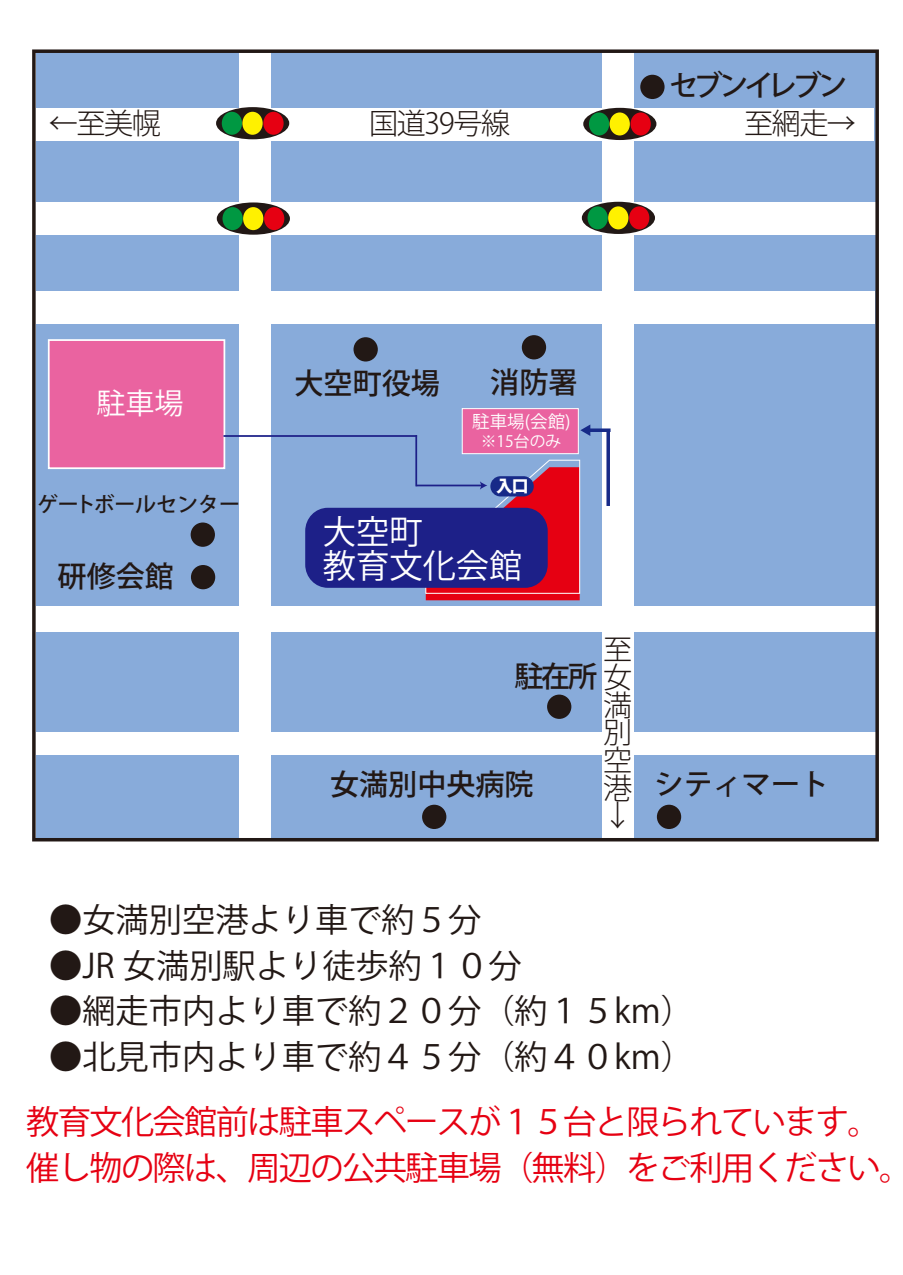
<style>
.page{position:relative;width:903px;height:1275px;background:#fff}
.page>*{position:absolute;margin:0;border:0;box-sizing:border-box;transform-origin:0 0}
.t1{font:33.25px "Koz Go Pro";color:#221815}
.t2{font:33.25px/45.7px "Koz Go Pro";letter-spacing:-.05em;color:#e60012}
.t3{font:33.25px/33.2px "Koz Go Pro";color:#fff}
.t4{font:500 29.05px "Koz Go Pro";color:#221815}
.t5{font:300 29.05px "Koz Go Pro";letter-spacing:-.05em;color:#221815}
.t6{font:500 29.05px "Koz Go Pro";letter-spacing:-.13em;color:#221815}
.t7{font:29.05px "Koz Go Pro";color:#fff}
.t8{font:500 21px "Koz Go Pro";letter-spacing:-.02em;color:#221815}
.t9{font:17.5px "Koz Go Pro";color:#fff}
.t10{font:800 16.62px "Koz Go Pro";color:#fff}
.t11{font:15.75px "Koz Go Pro";color:#fff}
.s1{font-weight:300}
</style>
<div class="page">
<div style="left:36px;top:52px;width:840px;height:786px;background:#88abda"></div>
<div style="left:34px;top:606px;width:841px;height:25px;background:#fff"></div>
<div style="left:34px;top:291px;width:841px;height:33px;background:#fff"></div>
<div style="left:33px;top:731px;width:845px;height:23px;background:#fff"></div>
<div style="left:32px;top:202px;width:847px;height:32px;background:#fff"></div>
<div style="left:602px;top:51px;width:31px;height:791px;background:#fff"></div>
<div style="left:32px;top:108px;width:842px;height:33px;background:#fff"></div>
<div style="left:239px;top:51px;width:31px;height:788px;background:#fff"></div>
<svg style="left:583px;top:108px;width:73px;height:32px"></svg>
<div style="left:589px;top:112px;width:20px;height:23px;background:#009842;border-radius:50%"></div>
<div style="left:630px;top:112px;width:21px;height:23px;background:#e60012;border-radius:50%"></div>
<div style="left:609px;top:112px;width:21px;height:23px;background:#fff100;border-radius:50%"></div>
<div style="left:48px;top:339px;width:177px;height:130px;background:#ea63a0;border:2px solid #fff"></div>
<div style="left:191px;top:522px;width:24px;height:25px;background:#221815;border-radius:50%"></div>
<div style="left:305px;top:508px;width:243px;height:80px;background:#1d2088;border-radius:23px"></div>
<svg style="left:216px;top:107px;width:73px;height:32px"></svg>
<div style="left:222px;top:112px;width:20px;height:23px;background:#009842;border-radius:50%"></div>
<div style="left:263px;top:112px;width:21px;height:23px;background:#e60012;border-radius:50%"></div>
<div style="left:242px;top:112px;width:21px;height:23px;background:#fff100;border-radius:50%"></div>
<svg style="left:582px;top:202px;width:73px;height:32px"></svg>
<div style="left:587px;top:206px;width:21px;height:23px;background:#009842;border-radius:50%"></div>
<div style="left:629px;top:206px;width:20px;height:23px;background:#e60012;border-radius:50%"></div>
<div style="left:608px;top:206px;width:20px;height:23px;background:#fff100;border-radius:50%"></div>
<svg style="left:217px;top:202px;width:73px;height:33px"></svg>
<div style="left:222px;top:207px;width:21px;height:23px;background:#009842;border-radius:50%"></div>
<div style="left:264px;top:207px;width:20px;height:23px;background:#e60012;border-radius:50%"></div>
<div style="left:243px;top:207px;width:20px;height:23px;background:#fff100;border-radius:50%"></div>
<div style="left:191px;top:565px;width:24px;height:24px;background:#221815;border-radius:50%"></div>
<div style="left:353px;top:337px;width:25px;height:24px;background:#221815;border-radius:50%"></div>
<div style="left:522px;top:335px;width:24px;height:24px;background:#221815;border-radius:50%"></div>
<div style="left:547px;top:695px;width:24px;height:24px;background:#221815;border-radius:50%"></div>
<div style="left:422px;top:805px;width:24px;height:24px;background:#221815;border-radius:50%"></div>
<div style="left:657px;top:805px;width:24px;height:24px;background:#221815;border-radius:50%"></div>
<div style="left:640px;top:75px;width:24px;height:24px;background:#221815;border-radius:50%"></div>
<div style="left:32px;top:49px;width:847px;height:792px;border:4px solid #221815"></div>
<hr style="left:223px;top:435px;width:194px;height:2px;background:#1d2088">
<svg style="left:606px;top:432px;width:4px;height:74px"></svg>
<div style="left:462px;top:408px;width:117px;height:46px;background:#ea63a0;border:1px solid #fff"></div>
<svg style="left:590px;top:428px;width:20px;height:4px"></svg>
<svg style="left:580px;top:424px;width:10px;height:12px"></svg>
<hr style="left:415px;top:435px;width:2px;height:51px;background:#1d2088">
<hr style="left:417px;top:485px;width:65px;height:1px;background:#1d2088">
<svg style="left:425px;top:459px;width:155px;height:141px"></svg>
<div style="left:490px;top:476px;width:44px;height:20px;background:#172a88;border-radius:10px"></div>
<p class="t6" style="left:669px;top:67px;width:180px">セブンイレブン</p>
<p class="t5" style="left:49px;top:105px;width:113px">←至美幌</p>
<p class="t5" style="left:369px;top:105px;width:142px">国道39号線</p>
<p class="t5" style="left:744px;top:105px;width:113px">至網走→</p>
<p class="t7" style="left:96px;top:385px;width:89px">駐車場</p>
<p class="t8" style="left:37px;top:491px;width:204px">ゲートボールセンター</p>
<p class="t4" style="left:58px;top:558px;width:118px">研修会館</p>
<p class="t4" style="left:294px;top:364px;width:147px">大空町役場</p>
<p class="t4" style="left:490px;top:363px;width:89px">消防署</p>
<p class="t9" style="left:472px;top:410px;width:100px">駐車場(会館)</p>
<p class="t11" style="left:481px;top:431px;width:82px">※15台のみ</p>
<p class="t10" style="left:496px;top:475px;width:34px">入口</p>
<p class="t3" style="left:323px;top:516px;width:201px">大空町<br>教育文化会館</p>
<p class="t5" style="left:603px;top:631px;width:31px">至</p>
<p class="t4" style="left:514px;top:658px;width:119px">駐在所<span class="s1">女</span></p>
<p class="t5" style="left:603px;top:686px;width:31px">満</p>
<p class="t5" style="left:603px;top:714px;width:31px">別</p>
<p class="t5" style="left:603px;top:741px;width:31px">空</p>
<p class="t4" style="left:330px;top:766px;width:205px">女満別中央病院</p>
<p class="t5" style="left:603px;top:769px;width:31px">港</p>
<p class="t5" style="left:603px;top:796px;width:31px">↓</p>
<p class="t4" style="left:655px;top:766px;width:176px">シティマート</p>
<p class="t1" style="left:49px;top:898px;width:434px">●女満別空港より車で約５分</p>
<p class="t1" style="left:49px;top:944px;width:474px">●JR 女満別駅より徒歩約１０分</p>
<p class="t1" style="left:49px;top:989px;width:646px">●網走市内より車で約２０分（約１５km）</p>
<p class="t1" style="left:49px;top:1035px;width:646px">●北見市内より車で約４５分（約４０km）</p>
<p class="t2" style="left:26px;top:1100px;width:887px">教育文化会館前は駐車スペースが１５台と限られています。催し物の際は、周辺の公共駐車場（無料）をご利用ください。</p>
</div>
